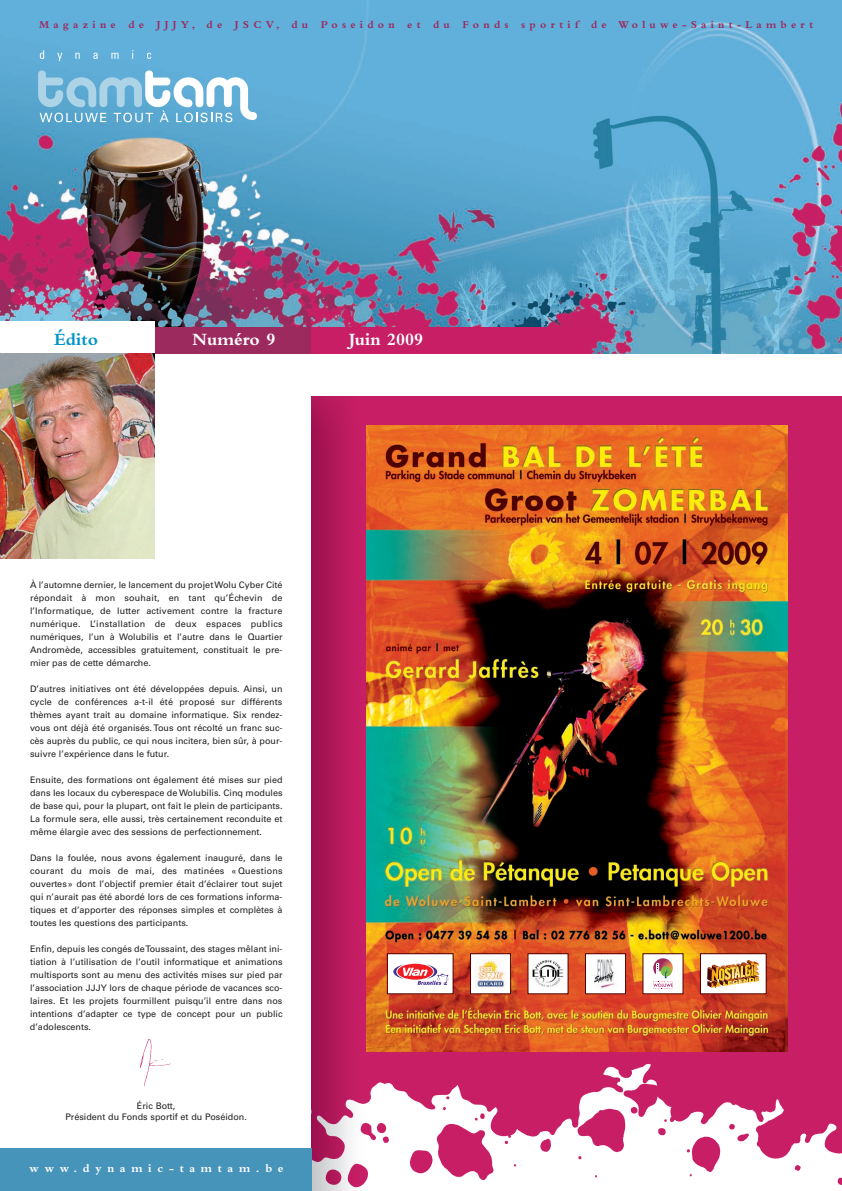
<style>
.page{position:relative;width:842px;height:1191px;background:#fff}
.page>*{position:absolute;margin:0;border:0;box-sizing:border-box;transform-origin:0 0}
.t1{font:700 18px "Bembo";color:#fff}
.t2{font:700 18px "Bembo";color:#0094c8}
.t3{font:700 12px "Bembo";letter-spacing:.475em;color:#fff}
.t4{font:700 11px "Bembo";letter-spacing:.385em;color:#9c2a5f}
.t5{font:9px/13px "Univers";color:#231f20;text-align:justify}
</style>
<div class="page">
<img style="left:0;top:0;width:842px;height:354px">
<div style="left:0;top:327px;width:312px;height:27px;background:#9c2a5f"></div>
<svg style="left:40px;top:50px;width:4px;height:9px"></svg>
<svg style="left:57px;top:53px;width:5px;height:8px"></svg>
<svg style="left:75px;top:53px;width:5px;height:6px"></svg>
<svg style="left:93px;top:53px;width:5px;height:6px"></svg>
<svg style="left:111px;top:53px;width:8px;height:6px"></svg>
<svg style="left:147px;top:53px;width:4px;height:6px"></svg>
<svg style="left:38px;top:70px;width:219px;height:52px"></svg>
<div style="left:0;top:321px;width:154px;height:33px;background:#fff"></div>
<div style="left:312px;top:327px;width:277px;height:27px;background:#c71e66"></div>
<img style="left:312px;top:397px;width:530px;height:794px">
<div style="left:0;top:1148px;width:312px;height:43px;background:#4694ba"></div>
<img style="left:0;top:354px;width:154px;height:204px">
<img style="left:139px;top:1039px;width:32px;height:47px">
<img style="left:366px;top:425px;width:421px;height:627px">
<div style="left:643px;top:954px;width:39px;height:39px;background:#fff"></div>
<svg style="left:653px;top:958px;width:20px;height:31px"></svg>
<div style="left:471px;top:954px;width:39px;height:39px;background:#fff"></div>
<img style="left:476px;top:960px;width:29px;height:28px">
<div style="left:470px;top:953px;width:41px;height:41px;border:1px solid #520000"></div>
<div style="left:528px;top:954px;width:39px;height:39px;background:#fff"></div>
<img style="left:532px;top:960px;width:32px;height:27px">
<div style="left:586px;top:954px;width:39px;height:39px;background:#fff"></div>
<img style="left:595px;top:959px;width:21px;height:29px">
<div style="left:585px;top:953px;width:41px;height:41px;border:1px solid #520000"></div>
<div style="left:388px;top:954px;width:65px;height:39px;background:#fff"></div>
<svg style="left:393px;top:964px;width:56px;height:21px"></svg>
<div style="left:387px;top:953px;width:67px;height:41px;border:1px solid #520000"></div>
<div style="left:701px;top:954px;width:65px;height:39px;background:#fff"></div>
<svg style="left:707px;top:960px;width:52px;height:27px"></svg>
<div style="left:700px;top:953px;width:67px;height:41px;border:1px solid #520000"></div>
<p class="t4" style="left:39px;top:21px;width:776px">Magazine de JJJY, de JSCV, du Poseidon et du Fonds sportif de Woluwe-Saint-Lambert</p>
<h1 class="t2" style="left:54px;top:333px;width:45px">Édito</h1>
<h1 class="t1" style="left:192px;top:333px;width:84px">Numéro 9</h1>
<h1 class="t1" style="left:349px;top:333px;width:76px">Juin 2009</h1>
<p class="t5" style="left:30px;top:579px;width:254px">À l’automne dernier, le lancement du projet Wolu Cyber Cité répondait à mon souhait, en tant qu’Échevin de l’Informatique, de lutter activement contre la fracture numérique. L’installation de deux espaces publics numériques, l’un à Wolubilis et l’autre dans le Quartier Andromède, accessibles gratuitement, constituait le pre&shy;mier pas de cette démarche.</p>
<p class="t5" style="left:30px;top:683px;width:254px">D’autres initiatives ont été développées depuis. Ainsi, un cycle de conférences a-t-il été proposé sur différents thèmes ayant trait au domaine informatique. Six rendez&shy;vous ont déjà été organisés. Tous ont récolté un franc suc&shy;cès auprès du public, ce qui nous incitera, bien sûr, à pour&shy;suivre l’expérience dans le futur.</p>
<p class="t5" style="left:30px;top:774px;width:254px">Ensuite, des formations ont également été mises sur pied dans les locaux du cyberespace de Wolubilis. Cinq modules de base qui, pour la plupart, ont fait le plein de participants.<br>La formule sera, elle aussi, très certainement reconduite et même élargie avec des sessions de perfectionnement.</p>
<p class="t5" style="left:30px;top:852px;width:254px">Dans la foulée, nous avons également inauguré, dans le courant du mois de mai, des matinées « Questions ouvertes» dont l’objectif premier était d’éclairer tout sujet qui n’aurait pas été abordé lors de ces formations informa&shy;tiques et d’apporter des réponses simples et complètes à toutes les questions des participants.</p>
<p class="t5" style="left:30px;top:943px;width:254px">Enfin, depuis les congés de Toussaint, des stages mêlant ini&shy;tiation à l’utilisation de l’outil informatique et animations multisports sont au menu des activités mises sur pied par l’association JJJY lors de chaque période de vacances sco&shy;laires. Et les projets fourmillent puisqu’il entre dans nos intentions d’adapter ce type de concept pour un public d’adolescents.</p>
<p class="t5" style="left:66px;top:1101px;width:183px;line-height:11px;text-align:center">Éric Bott,<br>Président du Fonds sportif et du Poséidon.</p>
<h2 class="t3" style="left:30px;top:1164px;width:256px">www.dynamic-tamtam.be</h2>
</div>
